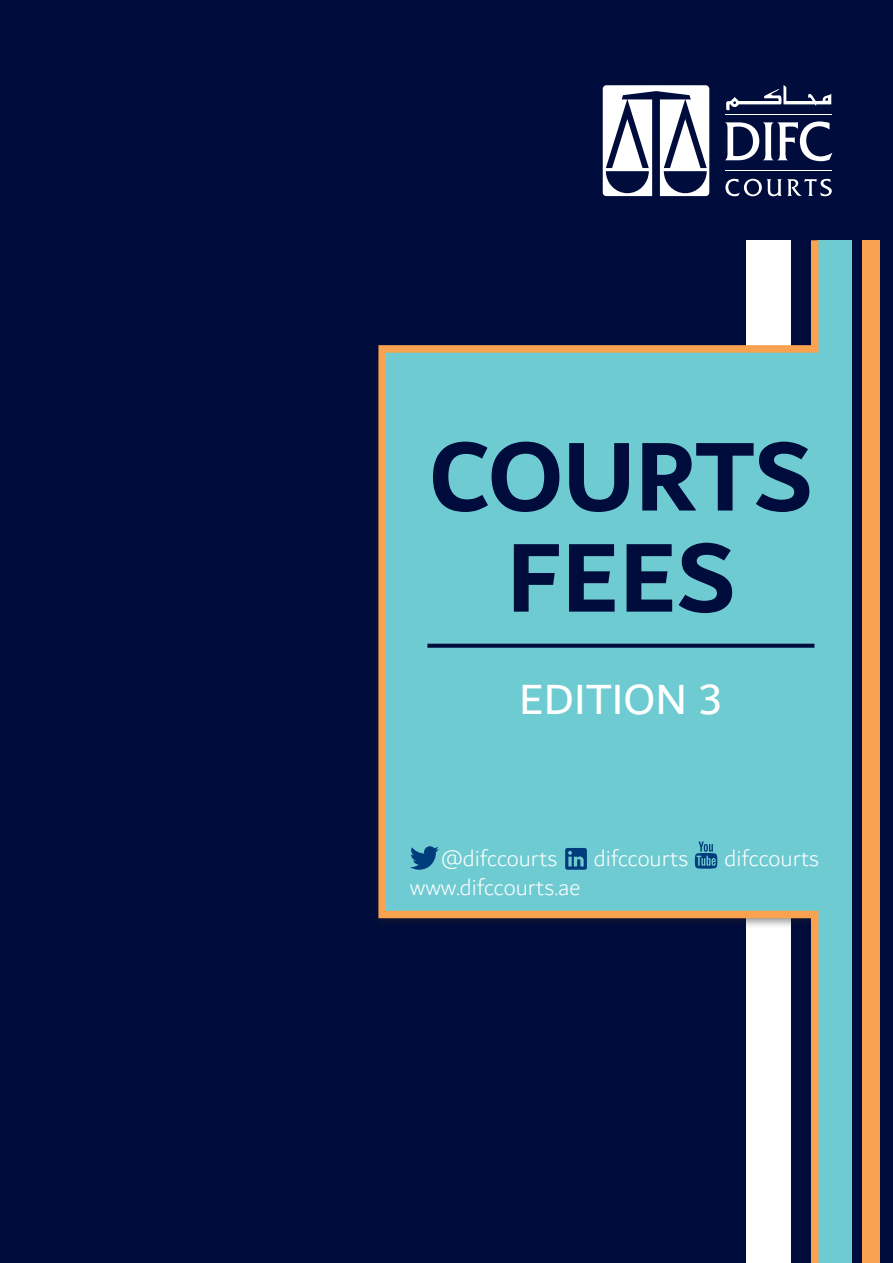
<style>
.page{position:relative;width:893px;height:1263px;background:#000c3c}
.page>*{position:absolute;margin:0;border:0;box-sizing:border-box;transform-origin:0 0}
.t1{font:700 104.1px/101.1px "Dubai";color:#000c3c;text-align:center}
.t2{font:45.45px "Dubai";color:#fff}
.t3{font:300 24px "Dubai";color:#fff}
</style>
<div class="page">
<div style="left:817px;top:240px;width:35px;height:1023px;background:#6fcbd2"></div>
<svg style="left:378px;top:240px;width:441px;height:1023px"></svg>
<svg style="left:603px;top:85px;width:106px;height:111px"></svg>
<svg style="left:725px;top:121px;width:107px;height:40px"></svg>
<hr style="left:725px;top:114px;width:107px;height:1px;background:#fff">
<hr style="left:725px;top:170px;width:107px;height:1px;background:#fff">
<svg style="left:725px;top:179px;width:107px;height:17px"></svg>
<svg style="left:726px;top:85px;width:105px;height:25px"></svg>
<div style="left:862px;top:240px;width:18px;height:1023px;background:#f9a350"></div>
<svg style="left:410px;top:846px;width:29px;height:24px"></svg>
<svg style="left:565px;top:848px;width:22px;height:22px"></svg>
<svg style="left:695px;top:841px;width:22px;height:28px"></svg>
<svg style="left:427px;top:644px;width:387px;height:4px"></svg>
<h1 class="t1" style="left:429px;top:424px;width:385px">COURTS<br>FEES</h1>
<h2 class="t2" style="left:519px;top:672px;width:205px">EDITION 3</h2>
<p class="t3" style="left:441px;top:840px;width:118px">@difccourts</p>
<p class="t3" style="left:594px;top:840px;width:96px">difccourts</p>
<p class="t3" style="left:725px;top:840px;width:96px">difccourts</p>
<p class="t3" style="left:410px;top:869px;width:172px">www.difccourts.ae</p>
</div>
